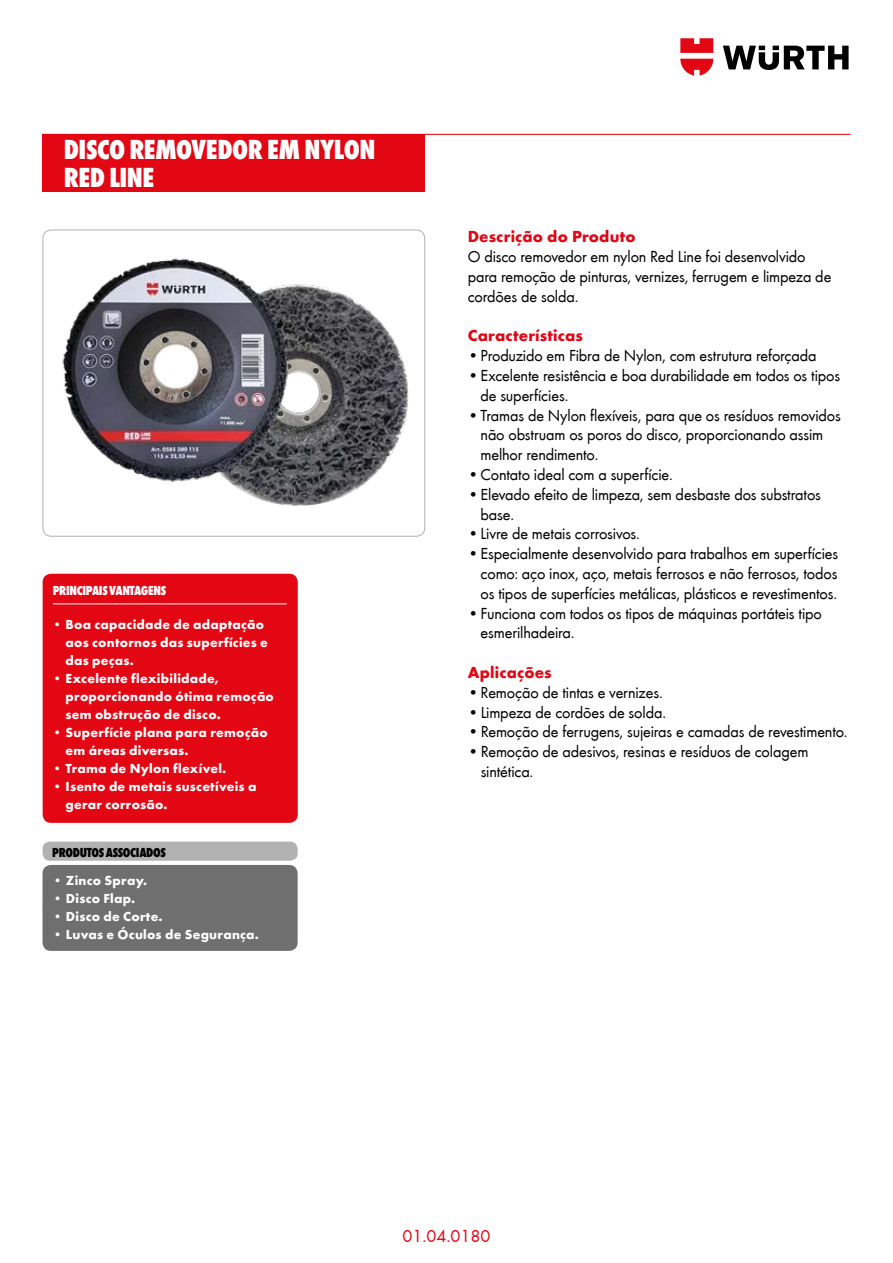
<style>
.page{position:relative;width:893px;height:1263px;background:#fff}
.page>*{position:absolute;margin:0;border:0;box-sizing:border-box;transform-origin:0 0}
.t1{font:800 condensed 28.5px/28.5px "Wuerth";letter-spacing:-.015em;color:#fff}
.t2{font:18px "Wuerth";color:#e30613}
.t3{font:16.5px/19.8px "Wuerth";letter-spacing:-.01em;color:#000}
.t4{font:700 16.5px "Wuerth";letter-spacing:.01em;color:#e30613}
.t5{font:700 13.5px/18px "Wuerth";letter-spacing:.02em;color:#fff}
.t6{font:800 condensed 13.5px "Wuerth";letter-spacing:-.025em;color:#fff}
.t7{font:800 condensed 13.5px "Wuerth";letter-spacing:-.025em;color:#000}
</style>
<div class="page">
<hr style="left:43px;top:134px;width:807px;height:1px;background:#e30613">
<svg style="left:723px;top:46px;width:126px;height:24px"></svg>
<svg style="left:680px;top:38px;width:33px;height:38px"></svg>
<div style="left:43px;top:134px;width:382px;height:57px;background:#e30613"></div>
<div style="left:43px;top:574px;width:255px;height:249px;background:#e30613;border-radius:9px"></div>
<hr style="left:53px;top:603px;width:234px;height:1px;background:#fff">
<div style="left:43px;top:865px;width:255px;height:86px;background:#706f6f;border-radius:9px"></div>
<div style="left:43px;top:841px;width:255px;height:20px;background:#b3b2b2;border-radius:7px"></div>
<div style="left:43px;top:230px;width:382px;height:307px;border:1px solid #b3b2b2;border-radius:9px"></div>
<img style="left:236px;top:284px;width:173px;height:222px">
<img style="left:62px;top:258px;width:231px;height:229px">
<h1 class="t1" style="left:64px;top:133px;width:313px">DISCO REMOVEDOR EM NYLON<br>RED LINE</h1>
<p class="t6" style="left:53px;top:581px;width:115px">PRINCIPAIS VANTAGENS</p>
<p class="t5" style="left:66px;top:615px;width:204px;text-indent:-13px">• Boa capacidade de adaptação aos contornos das superfícies e das peças.</p>
<p class="t5" style="left:66px;top:669px;width:210px;text-indent:-13px">• Excelente flexibilidade, proporcionando ótima remoção sem obstrução de disco.</p>
<p class="t5" style="left:66px;top:723px;width:204px;text-indent:-13px">• Superfície plana para remoção em áreas diversas.</p>
<p class="t5" style="left:53px;top:759px;width:175px">• Trama de Nylon flexível.</p>
<p class="t5" style="left:66px;top:777px;width:192px;text-indent:-13px">• Isento de metais suscetíveis a gerar corrosão.</p>
<p class="t7" style="left:52px;top:843px;width:115px">PRODUTOS ASSOCIADOS</p>
<p class="t5" style="left:53px;top:870px;width:96px">• Zinco Spray.</p>
<p class="t5" style="left:53px;top:888px;width:84px">• Disco Flap.</p>
<p class="t5" style="left:53px;top:906px;width:111px">• Disco de Corte.</p>
<p class="t5" style="left:53px;top:924px;width:207px">• Luvas e Óculos de Segurança.</p>
<p class="t4" style="left:468px;top:225px;width:169px">Descrição do Produto</p>
<p class="t3" style="left:468px;top:246px;width:365px">O disco removedor em nylon Red Line foi desenvolvido para remoção de pinturas, vernizes, ferrugem e limpeza de cordões de solda.</p>
<p class="t4" style="left:468px;top:324px;width:117px">Características</p>
<p class="t3" style="left:468px;top:345px;width:350px">•Produzido em Fibra de Nylon, com estrutura reforçada</p>
<p class="t3" style="left:481px;top:365px;width:361px;text-indent:-13px">•Excelente resistência e boa durabilidade em todos os tipos de superfícies.</p>
<p class="t3" style="left:481px;top:404px;width:362px;text-indent:-13px">•Tramas de Nylon flexíveis, para que os resíduos removidos não obstruam os poros do disco, proporcionando assim melhor rendimento.</p>
<p class="t3" style="left:468px;top:464px;width:206px">•Contato ideal com a superfície.</p>
<p class="t3" style="left:481px;top:484px;width:342px;text-indent:-13px">•Elevado efeito de limpeza, sem desbaste dos substratos base.</p>
<p class="t3" style="left:468px;top:523px;width:174px">•Livre de metais corrosivos.</p>
<p class="t3" style="left:481px;top:543px;width:359px;text-align:justify;text-indent:-13px">•Especialmente desenvolvido para trabalhos em superfícies como: aço inox, aço, metais ferrosos e não ferrosos, todos os tipos de superfícies metálicas, plásticos e revestimentos.</p>
<p class="t3" style="left:481px;top:602px;width:343px;text-indent:-13px">•Funciona com todos os tipos de máquinas portáteis tipo esmerilhadeira.</p>
<p class="t4" style="left:468px;top:660px;width:85px">Aplicações</p>
<p class="t3" style="left:468px;top:682px;width:196px">•Remoção de tintas e vernizes.</p>
<p class="t3" style="left:468px;top:701px;width:200px">•Limpeza de cordões de solda.</p>
<p class="t3" style="left:468px;top:721px;width:381px">•Remoção de ferrugens, sujeiras e camadas de revestimento.</p>
<p class="t3" style="left:481px;top:741px;width:329px;text-indent:-13px">•Remoção de adesivos, resinas e resíduos de colagem sintética.</p>
<p class="t2" style="left:403px;top:1224px;width:89px">01.04.0180</p>
</div>
